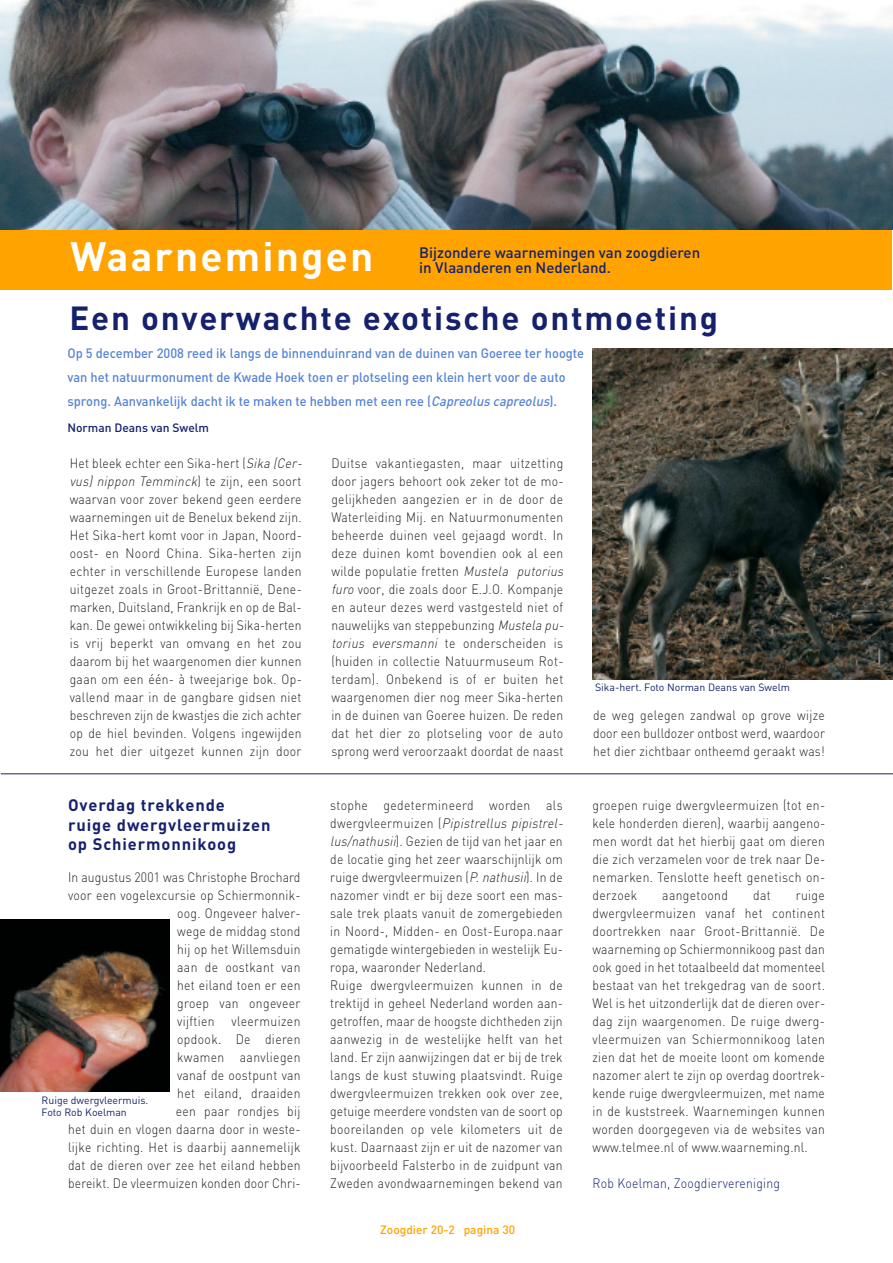
<style>
.page{position:relative;width:893px;height:1263px;background:#fff}
.page>*{position:absolute;margin:0;border:0;box-sizing:border-box;transform-origin:0 0}
.t1{font:700 40.5px "DIN";letter-spacing:.055em;color:#fff}
.t2{font:700 33px "DIN";letter-spacing:.055em;color:#15216c}
.t3{font:700 16.5px/19.8px "DIN";letter-spacing:.055em;color:#15216c}
.t4{font:500 15px/15px "DIN";color:#15216c}
.t5{font:300 13.5px/18px "DIN";letter-spacing:.02em;color:#231f20;scale:.9 1}
.t6{font:500 13.5px/24px "DIN";color:#5684d6;scale:.95 1}
.t7{font:300 13.5px "DIN";letter-spacing:.02em;color:#15216c;scale:.9 1}
.t8{font:500 12px "DIN";color:#ffa300}
.t9{font:500 12px "DIN";color:#15216c}
.t10{font:10.5px/12.6px "DIN";color:#15216c}
.s1{font-style:italic}
</style>
<div class="page">
<hr style="left:1px;top:773px;width:892px;height:1px;background:#15216c">
<img style="left:592px;top:349px;width:301px;height:330px">
<div style="left:0;top:227px;width:892px;height:63px;background:#ffa300"></div>
<img style="left:0;top:0;width:893px;height:229px">
<img style="left:0;top:919px;width:170px;height:173px">
<h1 class="t1" style="left:70px;top:242px;width:304px">Waarnemingen</h1>
<p class="t4" style="left:419px;top:247px;width:283px">Bijzondere waarnemingen van zoogdieren in Vlaanderen en Nederland.</p>
<h2 class="t2" style="left:70px;top:307px;width:650px">Een onverwachte exotische ontmoeting</h2>
<p class="t6" style="left:68px;top:343px;width:545px">Op 5 december 2008 reed ik langs de binnenduinrand van de duinen van Goeree ter hoogte van het natuurmonument de Kwade Hoek toen er plotseling een klein hert voor de auto sprong. Aanvankelijk dacht ik te maken te hebben met een ree (<span class="s1">Capreolus capreolus</span>).</p>
<p class="t9" style="left:68px;top:423px;width:143px">Norman Deans van Swelm</p>
<p class="t5" style="left:70px;top:456px;width:262px">Het bleek echter een Sika-hert (<span class="s1">Sika (Cer&shy;vus) nippon Temminck</span>) t e z ij n , e e n s o o rt waarvan voor zover bekend geen eerdere waarnemingen uit de Benelux bekend zijn.<br>Het Sika-hert komt voor in Japan, Noord&shy;oost- en Noord China. Sika-herten zijn echter in verschillende Europese landen uitgezet zoals in Groot-Brittannië, Dene&shy;marken, Duitsland, Frankrijk en op de Bal&shy;kan. De gewei ontwikkeling bij Sika-herten is vrij beperkt van omvang en het zou daarom bij het waargenomen dier kunnen gaan om een één- à tweejarige bok. Op&shy;vallend maar in de gangbare gidsen niet beschreven zijn de kwastjes die zich achter op de hiel bevinden. Volgens ingewijden zou het dier uitgezet kunnen zijn door</p>
<p class="t5" style="left:331px;top:456px;width:262px">Duitse vakantiegasten, maar uitzetting door jagers behoort ook zeker tot de mo&shy;gelijkheden aangezien er in de door de Waterleiding Mij. en Natuurmonumenten beheerde duinen veel gejaagd wordt. In deze duinen komt bovendien ook al een wilde populatie fretten <span class="s1">Mustela putorius furo</span> voor, die zoals door E.J.O. Kompanje en auteur dezes werd vastgesteld niet of nauwelijks van steppebunzing <span class="s1">Mustela pu&shy;torius eversmanni</span> te onderscheiden is (huiden in collectie Natuurmuseum Rot&shy;terdam). Onbekend is of er buiten het waargenomen dier nog meer Sika-herten in de duinen van Goeree huizen. De reden dat het dier zo plotseling voor de auto sprong werd veroorzaakt doordat de naast</p>
<p class="t10" style="left:595px;top:682px;width:196px">Sika-hert. Foto Norman Deans van Swelm</p>
<p class="t5" style="left:593px;top:708px;width:259px;text-align:justify">de weg gelegen zandwal op grove wijze door een bulldozer ontbost werd, waardoor het dier zichtbaar ontheemd geraakt was!</p>
<p class="t3" style="left:68px;top:796px;width:204px">Overdag trekkende ruige dwergvleermuizen op Schiermonnikoog</p>
<p class="t5" style="left:68px;top:870px;width:260px">In augustus 2001 was Christophe Brochard</p>
<p class="t5" style="left:68px;top:888px;width:260px">voor een vogelexcursie op Schiermonnik-</p>
<p class="t5" style="left:177px;top:906px;width:139px">oog. Ongeveer halver-</p>
<p class="t5" style="left:177px;top:924px;width:138px">wege de middag stond</p>
<p class="t5" style="left:177px;top:942px;width:138px">hij op het Willemsduin</p>
<p class="t5" style="left:177px;top:960px;width:138px">aan de oostkant van</p>
<p class="t5" style="left:177px;top:978px;width:138px">het eiland toen er een</p>
<p class="t5" style="left:177px;top:996px;width:138px">groep van ongeveer</p>
<p class="t5" style="left:177px;top:1014px;width:43px">vijftien</p>
<p class="t5" style="left:68px;top:1014px;width:260px;text-align:right">vleermuizen<br>opdook. De dieren<br>kwamen aanvliegen<br>vanaf de oostpunt van<br>het eiland, draaiden<br>een paar rondjes bij<br>het duin en vlogen daarna door in weste&shy;lijke richting. Het is daarbij aannemelijk dat de dieren over zee het eiland hebben bereikt. De vleermuizen konden door Chri-</p>
<p class="t10" style="left:42px;top:1095px;width:108px">Ruige dwergvleermuis.<br>Foto Rob Koelman</p>
<p class="t5" style="left:330px;top:798px;width:263px">stophe gedetermineerd worden als d we rg v le e r m u i z e n ( <span class="s1">Pipistrellus pipistrel&shy;lus/nathusii</span>). Gezien de tijd van het jaar en de locatie ging het zeer waarschijnlijk om ruige dwergvleermuizen (<span class="s1">P.nathusii</span>). In de nazomer vindt er bij deze soort een mas&shy;sale trek plaats vanuit de zomergebieden in Noord-, Midden- en Oost-Europa.naar gematigde wintergebieden in westelijk Eu&shy;ropa, waaronder Nederland.<br>Ruige dwergvleermuizen kunnen in de trektijd in geheel Nederland worden aan&shy;getroffen, maar de hoogste dichtheden zijn aanwezig in de westelijke helft van het land. Er zijn aanwijzingen dat er bij de trek langs de kust stuwing plaatsvindt. Ruige dwergvleermuizen trekken ook over zee, getuige meerdere vondsten van de soort op booreilanden op vele kilometers uit de kust. Daarnaast zijn er uit de nazomer van bijvoorbeeld Falsterbo in de zuidpunt van Zweden avondwaarnemingen bekend van</p>
<p class="t5" style="left:592px;top:798px;width:260px;text-align:justify">groepen ruige dwergvleermuizen (tot en&shy;kele honderden dieren), waarbij aangeno&shy;men wordt dat het hierbij gaat om dieren die zich verzamelen voor de trek naar De&shy;nemarken. Tenslotte heeft genetisch on&shy;derzoek</p>
<p class="t5" style="left:592px;top:888px;width:260px;text-align:justify;text-indent:203px">ruige dwergvleermuizen vanaf het continent doortrekken naar Groot-Brittannië. De waarneming op Schiermonnikoog past dan ook goed in het totaalbeeld dat momenteel bestaat van het trekgedrag van de soort.<br>Wel is het uitzonderlijk dat de dieren over&shy;dag zijn waargenomen. De ruige dwerg&shy;vleermuizen van Schiermonnikoog laten zien dat het de moeite loont om komende nazomer alert te zijn op overdag doortrek&shy;kende ruige dwergvleermuizen, met name in de kuststreek. Waarnemingen kunnen worden doorgegeven via de websites van www.telmee.nl of www.waarneming.nl.</p>
<p class="t7" style="left:592px;top:1178px;width:210px">Rob Koelman, Zoogdiervereniging</p>
<p class="t5" style="left:662px;top:888px;width:74px">aangetoond</p>
<p class="t5" style="left:753px;top:888px;width:21px">dat</p>
<p class="t8" style="left:380px;top:1226px;width:136px">Zoogdier 20-2 pagina 30</p>
</div>
